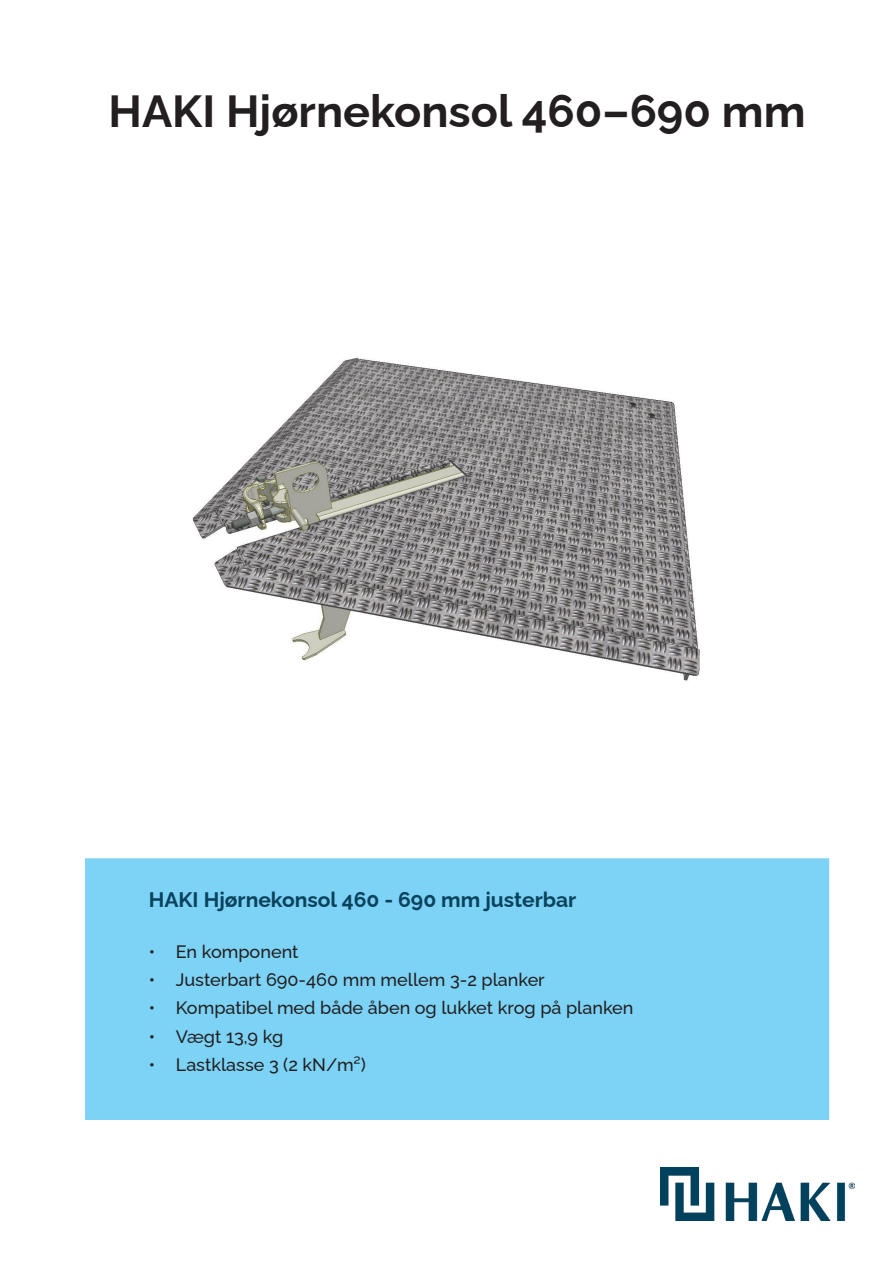
<style>
.page{position:relative;width:893px;height:1263px;background:#fff}
.page>*{position:absolute;margin:0;border:0;box-sizing:border-box;transform-origin:0 0}
.t1{font:700 45px "Raleway";color:#231f20}
.t2{font:700 21px "Raleway";color:#0a425c}
.t3{font:500 18px "Raleway";color:#231f20}
</style>
<div class="page">
<img style="left:660px;top:1167px;width:195px;height:53px">
<div style="left:85px;top:858px;width:744px;height:262px;background:#7cd3f6;border:2px solid #7cd3f6"></div>
<img style="left:192px;top:357px;width:508px;height:324px">
<h1 class="t1" style="left:109px;top:76px;width:699px">HAKI Hjørnekonsol 460–690 mm</h1>
<p class="t2" style="left:149px;top:883px;width:429px">HAKI Hjørnekonsol 460 - 690 mm justerbar</p>
<p class="t3" style="left:149px;top:937px;width:151px">• En komponent</p>
<p class="t3" style="left:149px;top:965px;width:397px">• Justerbart 690-460 mm mellem 3-2 planker</p>
<p class="t3" style="left:149px;top:994px;width:486px">• Kompatibel med både åben og lukket krog på planken</p>
<p class="t3" style="left:149px;top:1022px;width:136px">• Vægt 13,9 kg</p>
<p class="t3" style="left:149px;top:1050px;width:219px">• Lastklasse 3 (2 kN/m²)</p>
</div>
